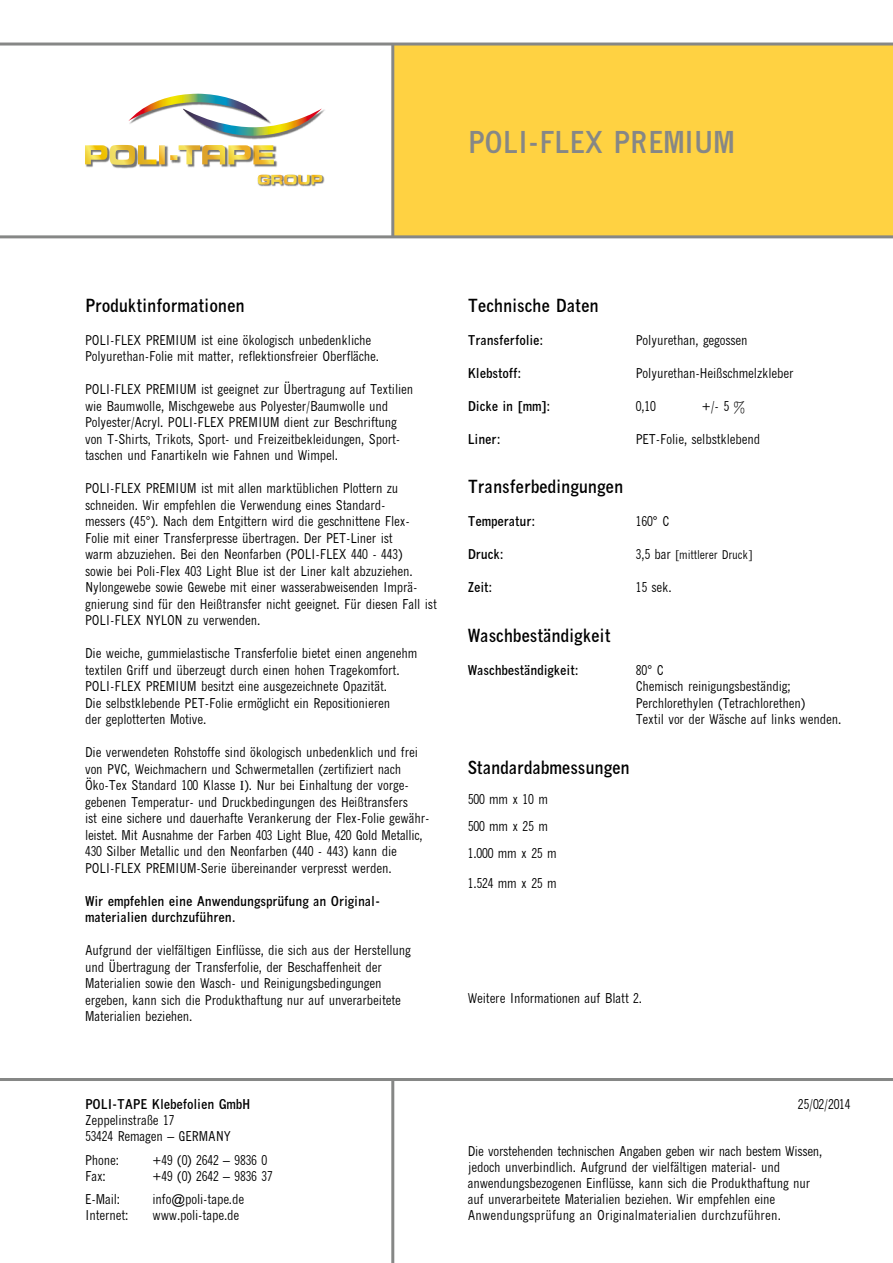
<style>
.page{position:relative;width:893px;height:1263px;background:#fff}
.page>*{position:absolute;margin:0;border:0;box-sizing:border-box;transform-origin:0 0}
.t1{font:700 condensed 30px "M News Gothic";color:#868786}
.t2{font:700 condensed 18px "M News Gothic";color:#000}
.t3{font:condensed 13.5px/16.5px "M News Gothic";color:#000}
.t4{font:700 condensed 13.5px/16.5px "M News Gothic";color:#000}
.t5{font:condensed 12px "M News Gothic";color:#000}
.s1{font-family:"Times New Roman";font-stretch:normal}
.s2{font-size:13.5px}
</style>
<div class="page">
<div style="left:393px;top:44px;width:500px;height:193px;background:#ffd242"></div>
<hr style="left:0;top:235px;width:893px;height:3px;background:#868786">
<hr style="left:0;top:43px;width:893px;height:3px;background:#868786">
<hr style="left:391px;top:44px;width:3px;height:193px;background:#868786">
<hr style="left:0;top:1078px;width:893px;height:3px;background:#868786">
<hr style="left:391px;top:1079px;width:3px;height:184px;background:#868786">
<img style="left:259px;top:175px;width:66px;height:12px">
<svg style="left:258px;top:175px;width:64px;height:10px"></svg>
<img style="left:86px;top:165px;width:82px;height:3px">
<img style="left:187px;top:145px;width:90px;height:23px">
<svg style="left:85px;top:145px;width:189px;height:20px"></svg>
<img style="left:229px;top:109px;width:96px;height:30px">
<svg style="left:128px;top:94px;width:194px;height:42px"></svg>
<h1 class="t1" style="left:468px;top:124px;width:268px">POLI-FLEX PREMIUM</h1>
<h2 class="t2" style="left:85px;top:295px;width:161px">Produktinformationen</h2>
<p class="t3" style="left:85px;top:332px;width:295px">POLI-FLEX PREMIUM ist eine ökologisch unbedenkliche<br>Polyurethan-Folie mit matter, reflektionsfreier Oberfläche.</p>
<p class="t3" style="left:85px;top:381px;width:330px">POLI-FLEX PREMIUM ist geeignet zur Übertragung auf Textilien wie Baumwolle, Mischgewebe aus Polyester/Baumwolle und Polyester/Acryl. POLI-FLEX PREMIUM dient zur Beschriftung von T-Shirts, Trikots, Sport- und Freizeitbekleidungen, Sport&shy;taschen und Fanartikeln wie Fahnen und Wimpel.</p>
<p class="t3" style="left:85px;top:480px;width:353px">POLI-FLEX PREMIUM ist mit allen marktüblichen Plottern zu schneiden. Wir empfehlen die Verwendung eines Standard-<br>messers (45°). Nach dem Entgittern wird die geschnittene Flex-Folie mit einer Transferpresse übertragen. Der PET-Liner ist<br>warm abzuziehen. Bei den Neonfarben (POLI-FLEX 440 - 443)<br>sowie bei Poli-Flex 403 Light Blue ist der Liner kalt abzuziehen.<br>Nylongewebe sowie Gewebe mit einer wasserabweisenden Imprä&shy;gnierung sind für den Heißtransfer nicht geeignet. Für diesen Fall ist POLI-FLEX NYLON zu verwenden.</p>
<p class="t3" style="left:85px;top:645px;width:334px">Die weiche, gummielastische Transferfolie bietet einen angenehm textilen Griff und überzeugt durch einen hohen Tragekomfort.<br>POLI-FLEX PREMIUM besitzt eine ausgezeichnete Opazität.<br>Die selbstklebende PET-Folie ermöglicht ein Repositionieren<br>der geplotterten Motive.</p>
<p class="t3" style="left:85px;top:744px;width:346px">Die verwendeten Rohstoffe sind ökologisch unbedenklich und frei von PVC, Weichmachern und Schwermetallen (zertifiziert nach Öko-Tex Standard 100 Klasse <span class="s1">I</span>). Nur bei Einhaltung der vorge&shy;gebenen Temperatur- und Druckbedingungen des Heißtransfers<br>ist eine sichere und dauerhafte Verankerung der Flex-Folie gewähr&shy;leistet. Mit Ausnahme der Farben 403 Light Blue, 420 Gold Metallic, 430 Silber Metallic und den Neonfarben (440 - 443) kann die POLI-FLEX PREMIUM-Serie übereinander verpresst werden.</p>
<p class="t4" style="left:85px;top:892px;width:297px">Wir empfehlen eine Anwendungsprüfung an Original&shy;materialien durchzuführen.</p>
<p class="t3" style="left:85px;top:942px;width:327px">Aufgrund der vielfältigen Einflüsse, die sich aus der Herstellung und Übertragung der Transferfolie, der Beschaffenheit der Materialien sowie den Wasch- und Reinigungsbedingungen ergeben, kann sich die Produkthaftung nur auf unverarbeitete Materialien beziehen.</p>
<p class="t4" style="left:85px;top:1095px;width:167px">POLI-TAPE Klebefolien GmbH</p>
<p class="t3" style="left:85px;top:1112px;width:147px">Zeppelinstraße 17<br>53424 Remagen – GERMANY</p>
<p class="t3" style="left:85px;top:1151px;width:35px">Phone:</p>
<p class="t3" style="left:153px;top:1151px;width:116px">+49 (0) 2642 – 9836 0</p>
<p class="t3" style="left:85px;top:1168px;width:22px">Fax:</p>
<p class="t3" style="left:153px;top:1168px;width:122px">+49 (0) 2642 – 9836 37</p>
<p class="t3" style="left:85px;top:1191px;width:37px">E-Mail:</p>
<p class="t3" style="left:153px;top:1191px;width:93px">info@poli-tape.de</p>
<p class="t3" style="left:85px;top:1207px;width:45px">Internet:</p>
<p class="t3" style="left:153px;top:1207px;width:88px">www.poli-tape.de</p>
<h2 class="t2" style="left:468px;top:295px;width:132px">Technische Daten</h2>
<p class="t4" style="left:468px;top:332px;width:77px">Transferfolie:</p>
<p class="t3" style="left:636px;top:332px;width:113px">Polyurethan, gegossen</p>
<p class="t4" style="left:468px;top:365px;width:55px">Klebstoff:</p>
<p class="t3" style="left:636px;top:365px;width:159px">Polyurethan-Heißschmelzkleber</p>
<p class="t4" style="left:468px;top:398px;width:84px">Dicke in [mm]:</p>
<p class="t3" style="left:636px;top:398px;width:21px">0,10</p>
<p class="t3" style="left:702px;top:398px;width:45px">+/- 5 %</p>
<p class="t4" style="left:468px;top:431px;width:34px">Liner:</p>
<p class="t3" style="left:636px;top:431px;width:126px">PET-Folie, selbstklebend</p>
<h2 class="t2" style="left:468px;top:476px;width:157px">Transferbedingungen</h2>
<p class="t4" style="left:468px;top:513px;width:69px">Temperatur:</p>
<p class="t3" style="left:636px;top:513px;width:35px">160° C</p>
<p class="t4" style="left:468px;top:546px;width:37px">Druck:</p>
<p class="t5" style="left:636px;top:548px;width:118px"><span class="s2">3,5 bar</span> [mittlerer Druck]</p>
<p class="t4" style="left:468px;top:579px;width:26px">Zeit:</p>
<p class="t3" style="left:636px;top:579px;width:37px">15 sek.</p>
<h2 class="t2" style="left:468px;top:625px;width:144px">Waschbeständigkeit</h2>
<p class="t4" style="left:468px;top:662px;width:112px">Waschbeständigkeit:</p>
<p class="t3" style="left:636px;top:662px;width:207px">80° C<br>Chemisch reinigungsbeständig;<br>Perchlorethylen (Tetrachlorethen)<br>Textil vor der Wäsche auf links wenden.</p>
<h2 class="t2" style="left:468px;top:757px;width:164px">Standardabmessungen</h2>
<p class="t3" style="left:468px;top:785px;width:90px;line-height:27px">500 mm x 10 m<br>500 mm x 25 m<br>1.000 mm x 25 m</p>
<p class="t3" style="left:468px;top:875px;width:90px">1.524 mm x 25 m</p>
<p class="t3" style="left:468px;top:990px;width:176px">Weitere Informationen auf Blatt 2.</p>
<p class="t3" style="left:798px;top:1095px;width:54px">25/02/2014</p>
<p class="t3" style="left:468px;top:1142px;width:356px">Die vorstehenden technischen Angaben geben wir nach bestem Wissen, jedoch unverbindlich. Aufgrund der vielfältigen material- und anwendungsbezogenen Einflüsse, kann sich die Produkthaftung nur auf unverarbeitete Materialien beziehen. Wir empfehlen eine Anwendungsprüfung an Originalmaterialien durchzuführen.</p>
</div>
